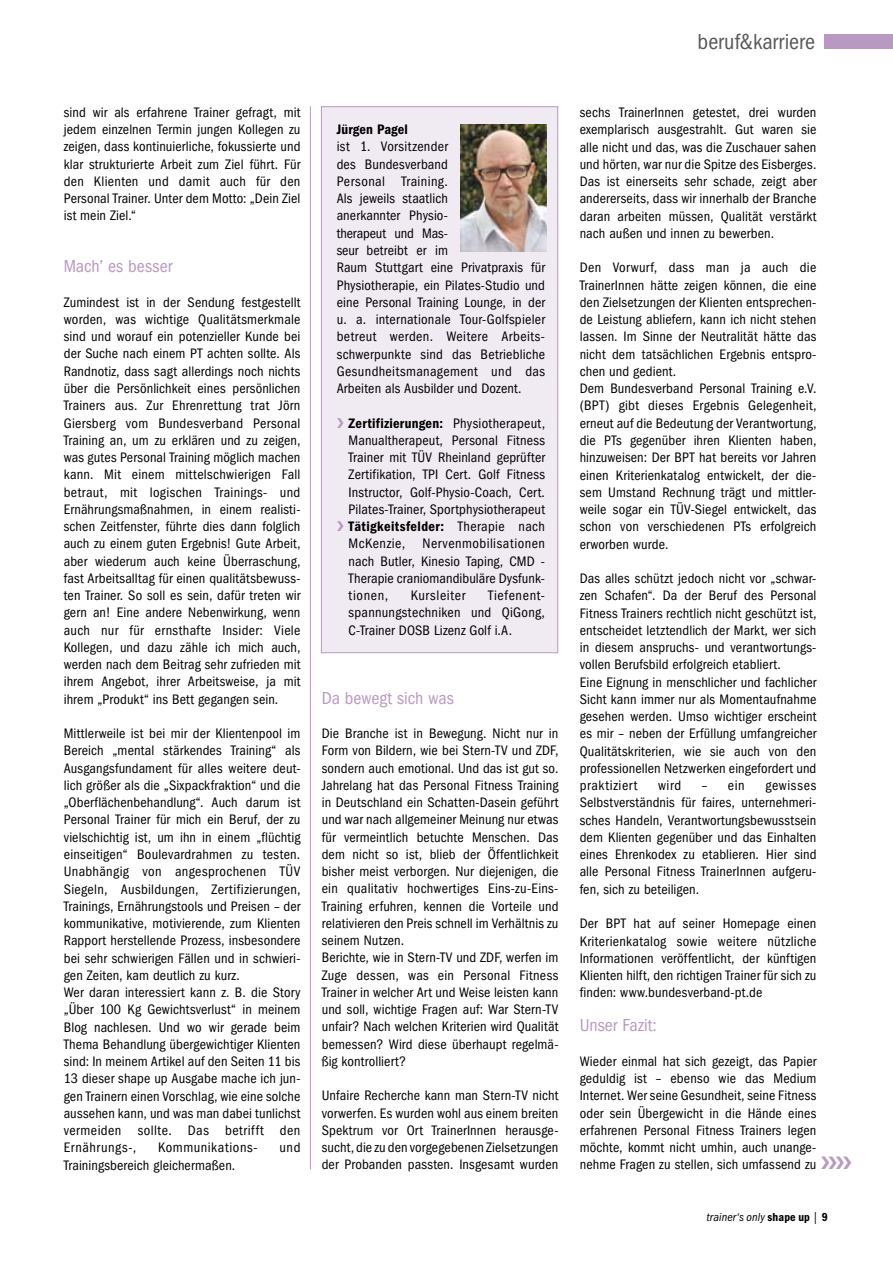
<style>
.page{position:relative;width:893px;height:1263px;background:#fff}
.page>*{position:absolute;margin:0;border:0;box-sizing:border-box;transform-origin:0 0}
.t1{font:condensed 22.5px "ITC Franklin Gothic Std";letter-spacing:.005em;color:#58585a}
.t2{font:condensed 18px "ITC Franklin Gothic Std";color:#b998c1}
.t3{font:condensed 14.25px/17.2px "ITC Franklin Gothic Std";letter-spacing:.01em;color:#000;text-align:justify}
.t4{font:14.25px "ITC Franklin Gothic Std Dm Cd";letter-spacing:.02em;color:#000}
.t5{font:condensed 14.25px "ITC Franklin Gothic Std";letter-spacing:.04em;color:#000}
.t6{font:condensed 14.25px "ITC Franklin Gothic Std";letter-spacing:.045em;color:#000}
.t7{font:italic condensed 12px "ITC Franklin Gothic Std";letter-spacing:.015em;color:#000}
.s1{color:#b998c1}
.s2{font-family:"ITC Franklin Gothic Std";font-stretch:condensed}
.s3{font-family:"ITC Franklin Gothic Std Dm Cd";font-style:normal;font-stretch:normal}
.s4{font-style:normal}
</style>
<div class="page">
<div style="left:825px;top:34px;width:68px;height:15px;background:#b998c1"></div>
<div style="left:321px;top:106px;width:237px;height:547px;background:#f0eaf3;border:1px solid #b998c1"></div>
<img style="left:461px;top:124px;width:85px;height:127px">
<hr style="left:310px;top:106px;width:1px;height:1063px;background:#b998c1">
<h1 class="t1" style="left:698px;top:29px;width:119px">beruf&amp;karriere</h1>
<p class="t3" style="left:64px;top:104px;width:238px">sind wir als erfahrene Trainer gefragt, mit jedem einzelnen Termin jungen Kollegen zu zeigen, dass kontinuierliche, fokussierte und klar strukturierte Arbeit zum Ziel führt. Für den Klienten und damit auch für den Personal Trainer. Unter dem Motto: „Dein Ziel ist mein Ziel.“</p>
<p class="t2" style="left:64px;top:256px;width:110px">Mach’ es besser</p>
<p class="t3" style="left:64px;top:293px;width:238px">Zumindest ist in der Sendung festgestellt worden, was wichtige Qualitätsmerkmale sind und worauf ein potenzieller Kunde bei der Suche nach einem PT achten sollte. Als Randnotiz, dass sagt allerdings noch nichts über die Persönlichkeit eines persönlichen Trainers aus. Zur Ehrenrettung trat Jörn Giersberg vom Bundesverband Personal Training an, um zu erklären und zu zeigen, was gutes Personal Training möglich machen kann. Mit einem mittelschwierigen Fall betraut, mit logischen Trainings- und Ernährungsmaßnahmen, in einem realisti&shy;schen Zeitfenster, führte dies dann folglich auch zu einem guten Ergebnis! Gute Arbeit, aber wiederum auch keine Überraschung, fast Arbeitsalltag für einen qualitätsbewuss&shy;ten Trainer. So soll es sein, dafür treten wir gern an! Eine andere Nebenwirkung, wenn auch nur für ernsthafte Insider: Viele Kollegen, und dazu zähle ich mich auch, werden nach dem Beitrag sehr zufrieden mit ihrem Angebot, ihrer Arbeitsweise, ja mit ihrem „Produkt“ ins Bett gegangen sein.</p>
<p class="t3" style="left:64px;top:725px;width:238px;text-align:left">Mittlerweile ist bei mir der Klientenpool im Bereich „mental stärkendes Training“ als Ausgangsfundament für alles weitere deut&shy;lich größer als die „Sixpackfraktion“ und die „Oberflächenbehandlung“. Auch darum ist Personal Trainer für mich ein Beruf, der zu vielschichtig ist, um ihn in einem „flüchtig einseitigen“ Boulevardrahmen zu testen.<br>Unabhängig von angesprochenen TÜV Siegeln, Ausbildungen, Zertifizierungen, Trainings, Ernährungstools und Preisen – der kommunikative, motivierende, zum Klienten Rapport herstellende Prozess, insbesondere bei sehr schwierigen Fällen und in schwieri&shy;gen Zeiten, kam deutlich zu kurz.<br>Wer daran interessiert kann z. B. die Story „Über 100 Kg Gewichtsverlust“ in meinem Blog nachlesen. Und wo wir gerade beim Thema Behandlung übergewichtiger Klienten sind: In meinem Artikel auf den Seiten 11 bis 13 dieser shape up Ausgabe mache ich jun&shy;gen Trainern einen Vorschlag, wie eine solche aussehen kann, und was man dabei tunlichst vermeiden sollte. Das betrifft den Ernährungs-,</p>
<p class="t5" style="left:158px;top:1140px;width:101px">Kommunikations-</p>
<p class="t3" style="left:279px;top:1139px;width:22px">und</p>
<p class="t3" style="left:64px;top:1156px;width:173px">Trainingsbereich gleichermaßen.</p>
<p class="t4" style="left:337px;top:121px;width:73px">Jürgen Pagel</p>
<p class="t3" style="left:337px;top:138px;width:210px;text-align:left">ist 1. Vorsitzender<br>des Bundesverband<br>Personal Training.<br>Als jeweils staatlich<br>anerkannter Physio-<br>therapeut und Mas-<br>seur betreibt er im<br>Raum Stuttgart eine Privatpraxis für<br>Physiotherapie, ein Pilates-Studio und eine Personal Training Lounge, in der u. a. internationale Tour-Golfspieler betreut werden. Weitere Arbeits&shy;schwerpunkte sind das Betriebliche<br>Gesundheitsmanagement und das<br>Arbeiten als Ausbilder und Dozent.</p>
<p class="t4" style="left:337px;top:415px;width:210px"><span class="s1">❯</span> Zertifizierungen: <span class="s2">Physiotherapeut,</span></p>
<p class="t3" style="left:349px;top:432px;width:198px">Manualtherapeut, Personal Fitness Trainer mit TÜV Rheinland geprüfter Zertifikation, TPI Cert. Golf Fitness Instructor, Golf-Physio-Coach, Cert.<br>Pilates-Trainer, Sportphysiotherapeut</p>
<p class="t4" style="left:337px;top:518px;width:210px"><span class="s1">❯</span> Tätigkeitsfelder: <span class="s2">Therapie nach</span></p>
<p class="t3" style="left:349px;top:535px;width:198px">McKenzie, Nervenmobilisationen nach Butler, Kinesio Taping, CMD - Therapie craniomandibuläre Dysfunk&shy;tionen,</p>
<p class="t3" style="left:349px;top:587px;width:198px;text-indent:139px">Tiefenent&shy;spannungstechniken und QiGong, C-Trainer DOSB Lizenz Golf i.A.</p>
<p class="t6" style="left:411px;top:587px;width:56px">Kursleiter</p>
<p class="t2" style="left:322px;top:687px;width:133px">Da bewegt sich was</p>
<p class="t3" style="left:322px;top:725px;width:238px;text-align:left">Die Branche ist in Bewegung. Nicht nur in Form von Bildern, wie bei Stern-TV und ZDF, sondern auch emotional. Und das ist gut so.<br>Jahrelang hat das Personal Fitness Training in Deutschland ein Schatten-Dasein geführt und war nach allgemeiner Meinung nur etwas für vermeintlich betuchte Menschen. Das dem nicht so ist, blieb der Öffentlichkeit bisher meist verborgen. Nur diejenigen, die ein qualitativ hochwertiges Eins-zu-Eins-Training erfuhren, kennen die Vorteile und relativieren den Preis schnell im Verhältnis zu seinem Nutzen.<br>Berichte, wie in Stern-TV und ZDF, werfen im Zuge dessen, was ein Personal Fitness Trainer in welcher Art und Weise leisten kann und soll, wichtige Fragen auf: War Stern-TV unfair? Nach welchen Kriterien wird Qualität bemessen? Wird diese überhaupt regelmä&shy;ßig kontrolliert?</p>
<p class="t3" style="left:322px;top:1087px;width:238px">Unfaire Recherche kann man Stern-TV nicht vorwerfen. Es wurden wohl aus einem breiten Spektrum vor Ort TrainerInnen herausge&shy;sucht, die zu den vorgegebenen Zielsetzungen der Probanden passten. Insgesamt wurden</p>
<p class="t3" style="left:580px;top:104px;width:238px">sechs TrainerInnen getestet, drei wurden exemplarisch ausgestrahlt. Gut waren sie alle nicht und das, was die Zuschauer sahen und hörten, war nur die Spitze des Eisberges.<br>Das ist einerseits sehr schade, zeigt aber andererseits, dass wir innerhalb der Branche daran arbeiten müssen, Qualität verstärkt nach außen und innen zu bewerben.</p>
<p class="t3" style="left:580px;top:259px;width:238px;text-align:left">Den Vorwurf, dass man ja auch die TrainerInnen hätte zeigen können, die eine den Zielsetzungen der Klienten entsprechen&shy;de Leistung abliefern, kann ich nicht stehen lassen. Im Sinne der Neutralität hätte das nicht dem tatsächlichen Ergebnis entspro&shy;chen und gedient.<br>Dem Bundesverband Personal Training e.V. (BPT) gibt dieses Ergebnis Gelegenheit, erneut auf die Bedeutung der Verantwortung, die PTs gegenüber ihren Klienten haben, hinzuweisen: Der BPT hat bereits vor Jahren einen Kriterienkatalog entwickelt, der die&shy;sem Umstand Rechnung trägt und mittler&shy;weile sogar ein TÜV-Siegel entwickelt, das schon von verschiedenen PTs erfolgreich erworben wurde.</p>
<p class="t3" style="left:580px;top:570px;width:238px;text-align:left">Das alles schützt jedoch nicht vor „schwar&shy;zen Schafen“. Da der Beruf des Personal Fitness Trainers rechtlich nicht geschützt ist, entscheidet letztendlich der Markt, wer sich in diesem anspruchs- und verantwortungs&shy;vollen Berufsbild erfolgreich etabliert.<br>Eine Eignung in menschlicher und fachlicher Sicht kann immer nur als Momentaufnahme gesehen werden. Umso wichtiger erscheint es mir – neben der Erfüllung umfangreicher Qualitätskriterien, wie sie auch von den professionellen Netzwerken eingefordert und praktiziert</p>
<p class="t3" style="left:658px;top:777px;width:25px">wird</p>
<p class="t3" style="left:702px;top:777px;width:44px">– ein</p>
<p class="t3" style="left:580px;top:777px;width:238px;text-indent:186px">gewisses Selbstverständnis für faires, unternehmeri&shy;sches Handeln, Verantwortungsbewusstsein dem Klienten gegenüber und das Einhalten eines Ehrenkodex zu etablieren. Hier sind alle Personal Fitness TrainerInnen aufgeru&shy;fen, sich zu beteiligen.</p>
<p class="t3" style="left:580px;top:915px;width:238px">Der BPT hat auf seiner Homepage einen Kriterienkatalog sowie weitere nützliche Informationen veröffentlicht, der künftigen Klienten hilft, den richtigen Trainer für sich zu finden: www.bundesverband-pt.de</p>
<p class="t2" style="left:580px;top:1015px;width:79px">Unser Fazit:</p>
<p class="t3" style="left:580px;top:1052px;width:274px;text-align:left">Wieder einmal hat sich gezeigt, das Papier geduldig ist – ebenso wie das Medium Internet. Wer seine Gesundheit, seine Fitness<br>oder sein Übergewicht in die Hände eines erfahrenen Personal Fitness Trainers legen möchte, kommt nicht umhin, auch unange&shy;nehme Fragen zu stellen, sich umfassend zu <span class="s1">❯❯❯❯</span></p>
<p class="t7" style="left:706px;top:1210px;width:123px">trainer‘s only <span class="s3">shape up</span> <span class="s4">|</span> <span class="s3">9</span></p>
</div>
